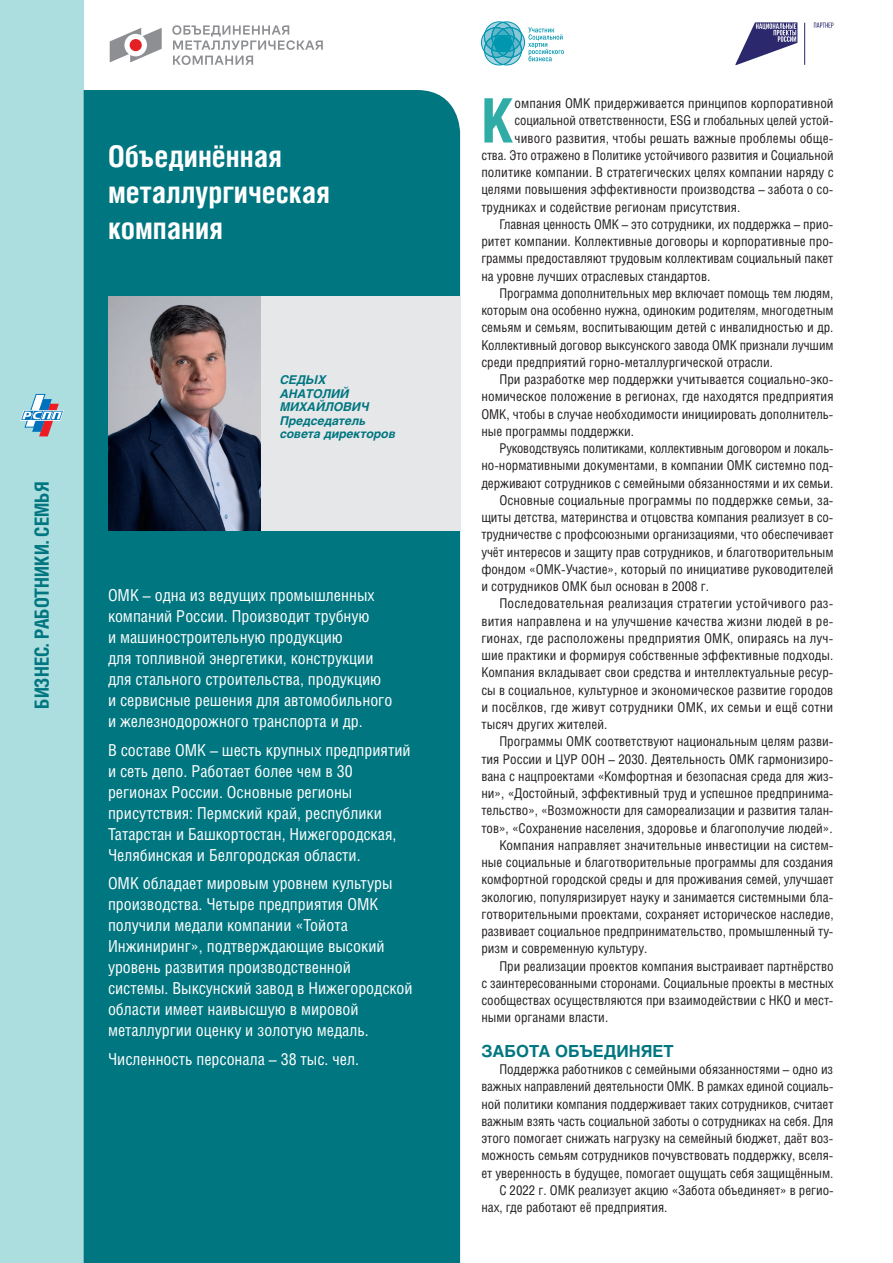
<style>
.page{position:relative;width:893px;height:1263px;background:#fff}
.page>*{position:absolute;margin:0;border:0;box-sizing:border-box;transform-origin:0 0}
.t1{font:700 61.35px "Helios Cond C";color:#2eaca5}
.t2{font:700 30px/36px "Helios Cond C";color:#fff}
.t3{font:700 19.5px "Helios Cond C";color:#007680}
.t4{font:16.5px/21px "Helios Cond C";color:#fff}
.t5{font:700 16.5px "Helios C";color:#007680}
.t6{font:13.5px "Helios Cond C";color:#231f20}
.t7{font:italic 700 12px/13.5px "Helios C";color:#007680}
</style>
<div class="page">
<div style="left:0;top:0;width:84px;height:1263px;background:#acdddf"></div>
<svg style="left:20px;top:394px;width:44px;height:42px"></svg>
<div style="left:84px;top:90px;width:376px;height:1173px;background:#007680"></div>
<div style="left:108px;top:297px;width:352px;height:234px;background:#e6e7e9"></div>
<img style="left:108px;top:297px;width:152px;height:234px">
<svg style="left:172px;top:25px;width:151px;height:40px"></svg>
<svg style="left:110px;top:28px;width:52px;height:34px"></svg>
<div style="left:130px;top:39px;width:12px;height:12px;background:#e52025;border-radius:50%"></div>
<svg style="left:481px;top:22px;width:83px;height:43px"></svg>
<hr style="left:804px;top:23px;width:1px;height:42px;background:#2b286d">
<svg style="left:735px;top:22px;width:62px;height:43px"></svg>
<svg style="left:814px;top:23px;width:19px;height:5px"></svg>
<h3 class="t3" style="left:30px;top:709px;width:229px;rotate:-90deg">БИЗНЕС. РАБОТНИКИ. СЕМЬЯ</h3>
<h2 class="t2" style="left:108px;top:138px;width:223px">Объединённая металлургическая компания</h2>
<p class="t7" style="left:280px;top:373px;width:117px">СЕДЫХ<br>АНАТОЛИЙ<br>МИХАЙЛОВИЧ<br>Председатель совета директоров</p>
<p class="t4" style="left:108px;top:584px;width:286px">ОМК – одна из ведущих промышленных компаний России. Производит трубную<br>и машиностроительную продукцию<br>для топливной энергетики, конструкции для стального строительства, продукцию и сервисные решения для автомобильного и железнодорожного транспорта и др.</p>
<p class="t4" style="left:108px;top:739px;width:304px">В составе ОМК – шесть крупных предприятий и сеть депо. Работает более чем в 30 регионах России. Основные регионы присутствия: Пермский край, республики Татарстан и Башкортостан, Нижегородская, Челябинская и Белгородская области.</p>
<p class="t4" style="left:108px;top:872px;width:306px">ОМК обладает мировым уровнем культуры производства. Четыре предприятия ОМК получили медали компании «Тойота Инжиниринг», подтверждающие высокий уровень развития производственной системы. Выксунский завод в Нижегородской области имеет наивысшую в мировой металлургии оценку и золотую медаль.</p>
<p class="t4" style="left:108px;top:1048px;width:252px">Численность персонала – 38 тыс. чел.</p>
<h1 class="t1" style="left:481px;top:84px;width:34px">К</h1>
<p class="t6" style="left:514px;top:95px;width:321px">омпания ОМК придерживается принципов корпоративной</p>
<p class="t6" style="left:514px;top:112px;width:320px">социальной ответственности, ESG и глобальных целей устой-</p>
<p class="t6" style="left:514px;top:130px;width:320px">чивого развития, чтобы решать важные проблемы обще-</p>
<p class="t6" style="left:481px;top:147px;width:354px">ства. Это отражено в Политике устойчивого развития и Социальной</p>
<p class="t6" style="left:481px;top:164px;width:354px">политике компании. В стратегических целях компании наряду с</p>
<p class="t6" style="left:481px;top:181px;width:354px">целями повышения эффективности производства – забота о со-</p>
<p class="t6" style="left:481px;top:199px;width:260px">трудниках и содействие регионам присутствия.</p>
<p class="t6" style="left:499px;top:216px;width:335px">Главная ценность ОМК – это сотрудники, их поддержка – прио-</p>
<p class="t6" style="left:481px;top:233px;width:354px">ритет компании. Коллективные договоры и корпоративные про-</p>
<p class="t6" style="left:481px;top:250px;width:353px">граммы предоставляют трудовым коллективам социальный пакет</p>
<p class="t6" style="left:481px;top:268px;width:231px">на уровне лучших отраслевых стандартов.</p>
<p class="t6" style="left:499px;top:285px;width:336px">Программа дополнительных мер включает помощь тем людям,</p>
<p class="t6" style="left:481px;top:302px;width:354px">которым она особенно нужна, одиноким родителям, многодетным</p>
<p class="t6" style="left:481px;top:319px;width:354px">семьям и семьям, воспитывающим детей с инвалидностью и др.</p>
<p class="t6" style="left:481px;top:337px;width:354px">Коллективный договор выксунского завода ОМК признали лучшим</p>
<p class="t6" style="left:481px;top:354px;width:293px">среди предприятий горно-металлургической отрасли.</p>
<p class="t6" style="left:499px;top:371px;width:335px">При разработке мер поддержки учитывается социально-эко-</p>
<p class="t6" style="left:481px;top:388px;width:354px">номическое положение в регионах, где находятся предприятия</p>
<p class="t6" style="left:481px;top:406px;width:354px">ОМК, чтобы в случае необходимости инициировать дополнитель-</p>
<p class="t6" style="left:481px;top:423px;width:154px">ные программы поддержки.</p>
<p class="t6" style="left:499px;top:440px;width:336px">Руководствуясь политиками, коллективным договором и локаль-</p>
<p class="t6" style="left:481px;top:457px;width:354px">но-нормативными документами, в компании ОМК системно под-</p>
<p class="t6" style="left:481px;top:475px;width:354px">держивают сотрудников с семейными обязанностями и их семьи.</p>
<p class="t6" style="left:499px;top:492px;width:336px">Основные социальные программы по поддержке семьи, за-</p>
<p class="t6" style="left:481px;top:509px;width:354px">щиты детства, материнства и отцовства компания реализует в со-</p>
<p class="t6" style="left:481px;top:526px;width:354px">трудничестве с профсоюзными организациями, что обеспечивает</p>
<p class="t6" style="left:481px;top:544px;width:354px">учёт интересов и защиту прав сотрудников, и благотворительным</p>
<p class="t6" style="left:481px;top:561px;width:354px">фондом «ОМК-Участие», который по инициативе руководителей</p>
<p class="t6" style="left:481px;top:578px;width:229px">и сотрудников ОМК был основан в 2008 г.</p>
<p class="t6" style="left:499px;top:595px;width:336px">Последовательная реализация стратегии устойчивого раз-</p>
<p class="t6" style="left:481px;top:613px;width:354px">вития направлена и на улучшение качества жизни людей в ре-</p>
<p class="t6" style="left:481px;top:630px;width:354px">гионах, где расположены предприятия ОМК, опираясь на луч-</p>
<p class="t6" style="left:481px;top:647px;width:354px">шие практики и формируя собственные эффективные подходы.</p>
<p class="t6" style="left:481px;top:664px;width:354px">Компания вкладывает свои средства и интеллектуальные ресур-</p>
<p class="t6" style="left:481px;top:682px;width:353px">сы в социальное, культурное и экономическое развитие городов</p>
<p class="t6" style="left:481px;top:699px;width:353px">и посёлков, где живут сотрудники ОМК, их семьи и ещё сотни</p>
<p class="t6" style="left:481px;top:716px;width:128px">тысяч других жителей.</p>
<p class="t6" style="left:499px;top:733px;width:336px">Программы ОМК соответствуют национальным целям разви-</p>
<p class="t6" style="left:481px;top:751px;width:354px">тия России и ЦУР ООН – 2030. Деятельность ОМК гармонизиро-</p>
<p class="t6" style="left:481px;top:768px;width:354px">вана с нацпроектами «Комфортная и безопасная среда для жиз-</p>
<p class="t6" style="left:481px;top:785px;width:354px">ни», «Достойный, эффективный труд и успешное предпринима-</p>
<p class="t6" style="left:481px;top:802px;width:354px">тельство», «Возможности для самореализации и развития талан-</p>
<p class="t6" style="left:481px;top:820px;width:353px">тов», «Сохранение населения, здоровье и благополучие людей».</p>
<p class="t6" style="left:499px;top:837px;width:336px">Компания направляет значительные инвестиции на систем-</p>
<p class="t6" style="left:481px;top:854px;width:353px">ные социальные и благотворительные программы для создания</p>
<p class="t6" style="left:481px;top:871px;width:354px">комфортной городской среды и для проживания семей, улучшает</p>
<p class="t6" style="left:481px;top:889px;width:354px">экологию, популяризирует науку и занимается системными бла-</p>
<p class="t6" style="left:481px;top:906px;width:354px">готворительными проектами, сохраняет историческое наследие,</p>
<p class="t6" style="left:481px;top:923px;width:354px">развивает социальное предпринимательство, промышленный ту-</p>
<p class="t6" style="left:481px;top:940px;width:167px">ризм и современную культуру.</p>
<p class="t6" style="left:499px;top:958px;width:336px">При реализации проектов компания выстраивает партнёрство</p>
<p class="t6" style="left:481px;top:975px;width:354px">с заинтересованными сторонами. Социальные проекты в местных</p>
<p class="t6" style="left:481px;top:992px;width:354px">сообществах осуществляются при взаимодействии с НКО и мест-</p>
<p class="t6" style="left:481px;top:1009px;width:128px">ными органами власти.</p>
<p class="t5" style="left:481px;top:1041px;width:194px">ЗАБОТА ОБЪЕДИНЯЕТ</p>
<p class="t6" style="left:499px;top:1061px;width:335px">Поддержка работников с семейными обязанностями – одно из</p>
<p class="t6" style="left:481px;top:1078px;width:354px">важных направлений деятельности ОМК. В рамках единой социаль-</p>
<p class="t6" style="left:481px;top:1096px;width:354px">ной политики компания поддерживает таких сотрудников, считает</p>
<p class="t6" style="left:481px;top:1113px;width:354px">важным взять часть социальной заботы о сотрудниках на себя. Для</p>
<p class="t6" style="left:481px;top:1130px;width:353px">этого помогает снижать нагрузку на семейный бюджет, даёт воз-</p>
<p class="t6" style="left:481px;top:1147px;width:354px">можность семьям сотрудников почувствовать поддержку, вселя-</p>
<p class="t6" style="left:481px;top:1165px;width:354px">ет уверенность в будущее, помогает ощущать себя защищённым.</p>
<p class="t6" style="left:499px;top:1182px;width:336px">С 2022 г. ОМК реализует акцию «Забота объединяет» в регио-</p>
<p class="t6" style="left:481px;top:1199px;width:188px">нах, где работают её предприятия.</p>
</div>
